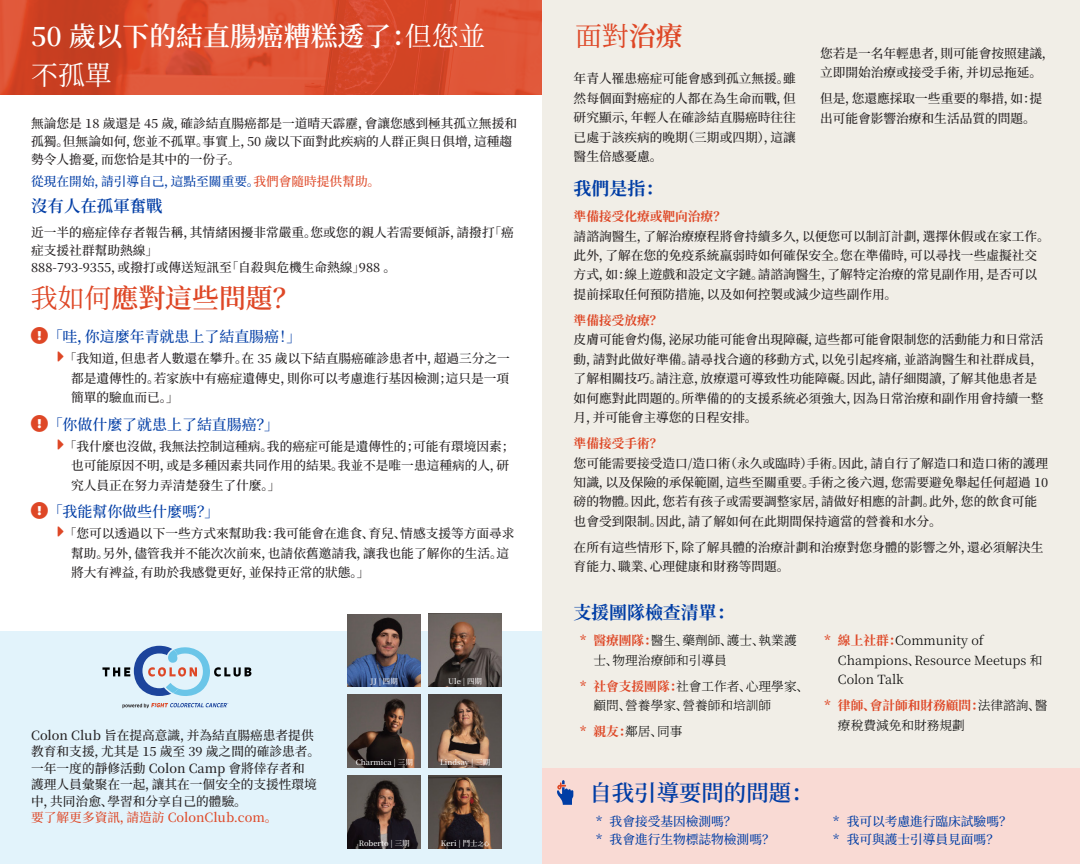
<style>
.page{position:relative;width:1080px;height:864px;background:#fff}
.page>*{position:absolute;margin:0;border:0;box-sizing:border-box;transform-origin:0 0}
.t1{font:600 26.85px/38.8px "Source Han Serif SC";color:#fff}
.t2{font:600 26.85px "Source Han Serif SC";color:#de4726}
.t3{font:26.85px "Source Han Serif SC";color:#de4726}
.t4{font:600 22.35px "Source Han Serif SC";color:#003da5}
.t5{font:700 18px "Source Han Serif SC";color:#003da5}
.t6{font:600 16.5px "Source Han Serif SC";color:#003da5}
.t7{font:500 15px "Source Han Serif SC";color:#003da5}
.t8{font:500 12.75px/19.4px "Source Han Serif SC";color:#231f20}
.t9{font:300 12.75px/19.4px "Source Han Serif SC";color:#000}
.t10{font:500 12.75px/18px "Source Han Serif SC";color:#003da5}
.t11{font:700 12.75px "Source Han Serif SC";color:#de4726}
.t12{font:500 12.75px "Source Han Serif SC";color:#de4726}
.t13{font:500 7.5px "Source Han Serif SC";color:#fff}
.s1{font-weight:400}
.s2{color:#de4726}
.s3{font-weight:600;font-size:6px}
.s4{font-weight:600}
.s5{font-weight:700;color:#de4726}
</style>
<div class="page">
<div style="left:0;top:631px;width:542px;height:233px;background:#e2f3fb"></div>
<div style="left:542px;top:0;width:538px;height:864px;background:#f1eee7"></div>
<img style="left:0;top:0;width:542px;height:94px">
<div style="left:542px;top:769px;width:538px;height:95px;background:#f9dad4"></div>
<svg style="left:557px;top:780px;width:16px;height:25px"></svg>
<img style="left:348px;top:614px;width:73px;height:73px">
<img style="left:429px;top:614px;width:73px;height:73px">
<img style="left:348px;top:775px;width:73px;height:73px">
<img style="left:429px;top:775px;width:73px;height:73px">
<img style="left:348px;top:695px;width:73px;height:73px">
<img style="left:429px;top:695px;width:73px;height:73px">
<svg style="left:122px;top:703px;width:105px;height:5px"></svg>
<svg style="left:102px;top:646px;width:149px;height:50px"></svg>
<h1 class="t1" style="left:31px;top:17px;width:456px">50 歲以下的結直腸癌糟糕透了：<span class="s1">但您並不孤單</span></h1>
<p class="t8" style="left:31px;top:114px;width:487px;line-height:18px">無論您是 18 歲還是 45 歲，確診結直腸癌都是一道晴天霹靂，會讓您感到極其孤立無援和孤獨。但無論如何，您並不孤單。事實上，50 歲以下面對此疾病的人群正與日俱增，這種趨勢令人擔憂，而您恰是其中的一份子。</p>
<p class="t10" style="left:31px;top:172px;width:351px">從現在開始，請引導自己，這點至關重要。<span class="s2">我們會隨時提供幫助。</span></p>
<p class="t6" style="left:31px;top:197px;width:133px">沒有人在孤軍奮戰</p>
<p class="t8" style="left:31px;top:223px;width:484px;line-height:18px">近一半的癌症倖存者報告稱，其情緒困擾非常嚴重。您或您的親人若需要傾訴，請撥打「癌症支援社群幫助熱線」<br>888-793-9355，或撥打或傳送短訊至「自殺與危機生命熱線」988 。</p>
<h1 class="t2" style="left:31px;top:283px;width:270px"><span class="s1">我如何</span>應對這些問題？</h1>
<p class="t7" style="left:48px;top:328px;width:255px">「哇，你這麼年青就患上了結直腸癌！」</p>
<p class="t8" style="left:71px;top:349px;width:440px;text-align:justify;text-indent:-7px">「我知道，但患者人數還在攀升。在 35 歲以下結直腸癌確診患者中，超過三分之一都是遺傳性的。若家族中有癌症遺傳史，則你可以考慮進行基因檢測；這只是一項簡單的驗血而已。」</p>
<p class="t7" style="left:48px;top:416px;width:233px">「你做什麼了就患上了結直腸癌？」</p>
<p class="t8" style="left:71px;top:437px;width:445px;text-indent:-7px">「我什麼也沒做，我無法控制這種病。我的癌症可能是遺傳性的；可能有環境因素；也可能原因不明，或是多種因素共同作用的結果。我並不是唯一患這種病的人，研究人員正在努力弄清楚發生了什麼。」</p>
<p class="t7" style="left:48px;top:503px;width:173px">「我能幫你做些什麼嗎？」</p>
<p class="t8" style="left:71px;top:524px;width:445px;text-indent:-7px">「您可以透過以下一些方式來幫助我：我可能會在進食、育兒、情感支援等方面尋求幫助。另外，儘管我并不能次次前來，也請依舊邀請我，讓我也能了解你的生活。這將大有裨益，有助於我感覺更好，並保持正常的狀態。」</p>
<p class="t8" style="left:31px;top:727px;width:290px;line-height:16.5px">Colon Club 旨在提高意識，并為結直腸癌患者提供教育和支援，尤其是 15 歲至 39 歲之間的確診患者。一年一度的靜修活動 Colon Camp 會將倖存者和護理人員彙聚在一起，讓其在一個安全的支援性環境中，共同治愈、學習和分享自己的體驗。</p>
<p class="t12" style="left:31px;top:810px;width:248px">要了解更多資訊，請造訪 ColonClub.com。</p>
<p class="t13" style="left:371px;top:677px;width:29px">JJ | 四期</p>
<p class="t13" style="left:448px;top:677px;width:35px">Ule | 四期</p>
<p class="t13" style="left:356px;top:758px;width:59px">Charmica | 三期</p>
<p class="t13" style="left:440px;top:758px;width:52px">Lindsay | 三期</p>
<p class="t13" style="left:359px;top:839px;width:52px">Roberto | 三期</p>
<p class="t13" style="left:441px;top:839px;width:50px">Keri | 鬥士<span class="s3">之心</span></p>
<h1 class="t3" style="left:575px;top:21px;width:109px">面對<span class="s4">治療</span></h1>
<p class="t8" style="left:574px;top:69px;width:224px;text-align:justify">年青人罹患癌症可能會感到孤立無援。雖然每個面對癌症的人都在為生命而戰，但研究顯示，年輕人在確診結直腸癌時往往已處于該疾病的晚期（三期或四期），這讓醫生倍感憂慮。</p>
<p class="t8" style="left:820px;top:44px;width:236px">您若是一名年輕患者，則可能會按照建議，立即開始治療或接受手術，并切忌拖延。</p>
<p class="t8" style="left:820px;top:89px;width:224px">但是，您還應採取一些重要的舉措，如：提出可能會影響治療和生活品質的問題。</p>
<h3 class="t5" style="left:574px;top:178px;width:91px">我們是指：</h3>
<p class="t11" style="left:574px;top:209px;width:154px">準備接受化療或靶向治療？</p>
<p class="t8" style="left:574px;top:227px;width:478px">請諮詢醫生，了解治療療程將會持續多久，以便您可以制訂計劃，選擇休假或在家工作。此外，了解在您的免疫系統羸弱時如何確保安全。您在準備時，可以尋找一些虛擬社交方式，如：線上遊戲和設定文字鏈。請諮詢醫生，了解特定治療的常見副作用，是否可以提前採取任何預防措施，以及如何控製或減少這些副作用。</p>
<p class="t11" style="left:574px;top:313px;width:90px">準備接受放療？</p>
<p class="t8" style="left:574px;top:330px;width:471px">皮膚可能會灼傷，泌尿功能可能會出現障礙，這些都可能會限制您的活動能力和日常活動，請對此做好準備。請尋找合適的移動方式，以免引起疼痛，並諮詢醫生和社群成員，了解相關技巧。請注意，放療還可導致性功能障礙。因此，請仔細閱讀，了解其他患者是如何應對此問題的。所準備的的支援系統必須強大，因為日常治療和副作用會持續一整月，并可能會主導您的日程安排。</p>
<p class="t11" style="left:574px;top:436px;width:90px">準備接受手術？</p>
<p class="t8" style="left:574px;top:454px;width:476px">您可能需要接受造口/造口術（永久或臨時）手術。因此，請自行了解造口和造口術的護理知識，以及保險的承保範圍，這些至關重要。手術之後六週，您需要避免舉起任何超過 10磅的物體。因此，您若有孩子或需要調整家居，請做好相應的計劃。此外，您的飲食可能也會受到限制。因此，請了解如何在此期間保持適當的營養和水分。</p>
<p class="t8" style="left:574px;top:538px;width:471px">在所有這些情形下，除了解具體的治療計劃和治療對您身體的影響之外，還必須解決生育能力、職業、心理健康和財務等問題。</p>
<h3 class="t5" style="left:573px;top:602px;width:163px">支援團隊檢查清單：</h3>
<p class="t9" style="left:594px;top:631px;width:205px;text-indent:-13px"><span class="s5">* 醫療團隊：</span>醫生、藥劑師、護士、執業護士、物理治療師和引導員</p>
<p class="t9" style="left:594px;top:677px;width:217px;text-indent:-13px"><span class="s5">* 社會支援團隊：</span>社會工作者、心理學家、顧問、營養學家、營養師和培訓師</p>
<p class="t9" style="left:580px;top:722px;width:104px"><span class="s5">* 親友：</span>鄰居、同事</p>
<p class="t9" style="left:838px;top:631px;width:206px;text-indent:-13px"><span class="s5">* 線上社群：</span>Community of<br>Champions、Resource Meetups 和<br>Colon Talk</p>
<p class="t9" style="left:838px;top:696px;width:211px;text-indent:-13px"><span class="s5">* 律師、會計師和財務顧問：</span>法律諮詢、醫療稅費減免和財務規劃</p>
<h2 class="t4" style="left:589px;top:780px;width:226px">自我引導要問的問題：</h2>
<p class="t10" style="left:596px;top:812px;width:180px">* 我會接受基因檢測嗎？<br>* 我會進行生物標誌物檢測嗎？</p>
<p class="t10" style="left:833px;top:812px;width:180px">* 我可以考慮進行臨床試驗嗎？* 我可與護士引導員見面嗎？</p>
</div>
